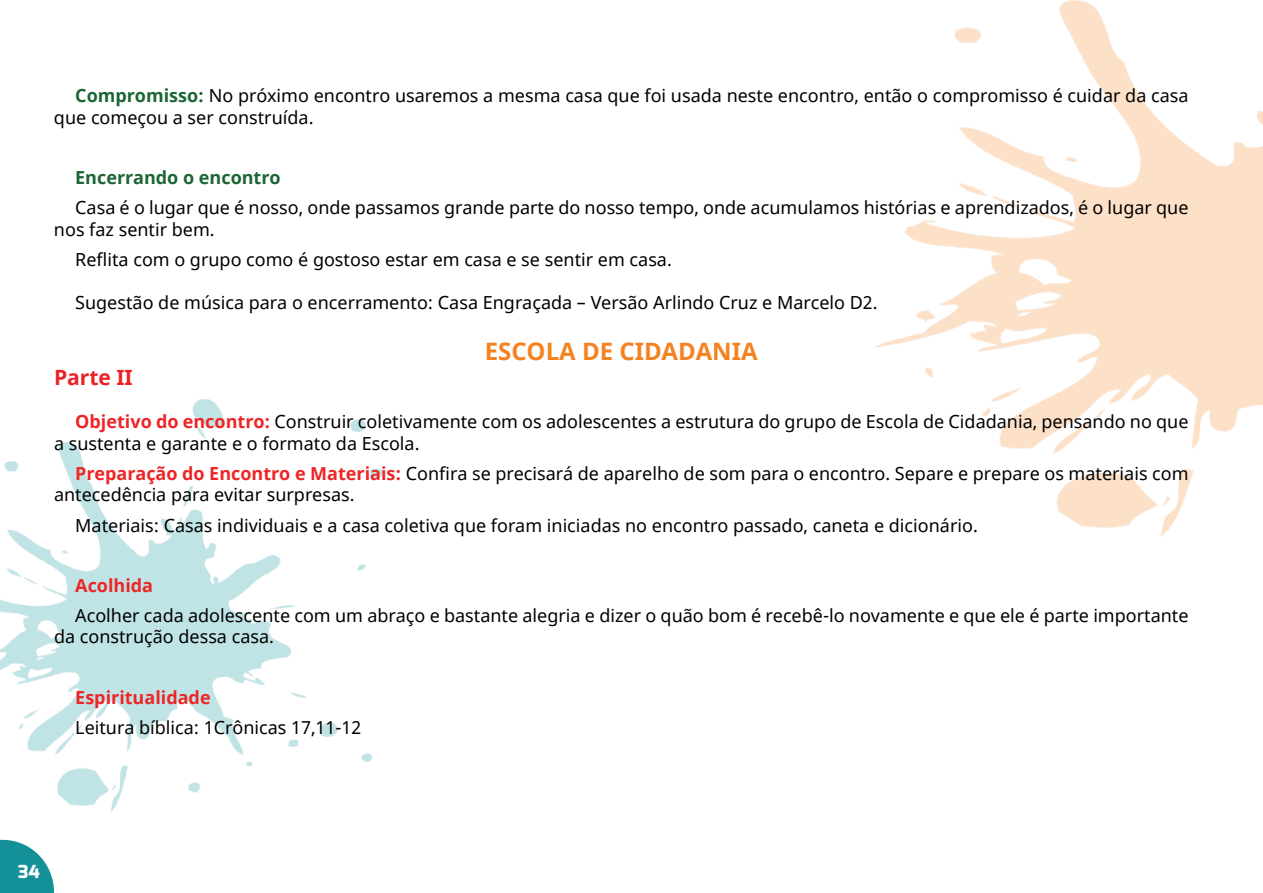
<style>
.page{position:relative;width:1263px;height:893px;background:#fff}
.page>*{position:absolute;margin:0;border:0;box-sizing:border-box;transform-origin:0 0}
.t1{font:700 24px "Noto Sans";color:#f58220}
.t2{font:700 21px "Noto Sans";color:#ed2124}
.t3{font:18px/21.6px "Noto Sans";color:#000}
.t4{font:700 18px "Noto Sans";color:#ee2526}
.t5{font:700 18px "Noto Sans";color:#1b6634}
.t6{font:800 18px "Exo";color:#fff}
.s1{font-weight:700;color:#1b6634}
.s2{font-weight:700;color:#ee2526}
</style>
<div class="page">
<img style="left:0;top:0;width:1263px;height:840px">
<svg style="left:0;top:840px;width:54px;height:53px"></svg>
<p class="t3" style="left:54px;top:86px;width:1136px;text-indent:21px"><span class="s1">Compromisso:</span> No próximo encontro usaremos a mesma casa que foi usada neste encontro, então o compromisso é cuidar da casa que começou a ser construída.</p>
<p class="t5" style="left:75px;top:165px;width:207px">Encerrando o encontro</p>
<p class="t3" style="left:54px;top:198px;width:1136px;text-indent:21px">Casa é o lugar que é nosso, onde passamos grande parte do nosso tempo, onde acumulamos histórias e aprendizados, é o lugar que nos faz sentir bem.</p>
<p class="t3" style="left:75px;top:249px;width:598px">Reflita com o grupo como é gostoso estar em casa e se sentir em casa.</p>
<p class="t3" style="left:75px;top:293px;width:804px">Sugestão de música para o encerramento: Casa Engraçada – Versão Arlindo Cruz e Marcelo D2.</p>
<h1 class="t1" style="left:485px;top:334px;width:274px">ESCOLA DE CIDADANIA</h1>
<p class="t2" style="left:54px;top:362px;width:80px">Parte II</p>
<p class="t3" style="left:54px;top:411px;width:1136px;text-indent:21px"><span class="s2">Objetivo do encontro:</span> Construir coletivamente com os adolescentes a estrutura do grupo de Escola de Cidadania, pensando no que a sustenta e garante e o formato da Escola.</p>
<p class="t3" style="left:54px;top:463px;width:1136px;text-indent:21px"><span class="s2">Preparação do Encontro e Materiais:</span> Confira se precisará de aparelho de som para o encontro. Separe e prepare os materiais com antecedência para evitar surpresas.</p>
<p class="t3" style="left:75px;top:515px;width:904px">Materiais: Casas individuais e a casa coletiva que foram iniciadas no encontro passado, caneta e dicionário.</p>
<p class="t4" style="left:75px;top:572px;width:79px">Acolhida</p>
<p class="t3" style="left:54px;top:605px;width:1136px;text-indent:21px">Acolher cada adolescente com um abraço e bastante alegria e dizer o quão bom é recebê-lo novamente e que ele é parte importante da construção dessa casa.</p>
<p class="t4" style="left:75px;top:684px;width:137px">Espiritualidade</p>
<p class="t3" style="left:75px;top:717px;width:288px">Leitura bíblica: 1Crônicas 17,11-12</p>
<p class="t6" style="left:18px;top:860px;width:23px">34</p>
</div>
